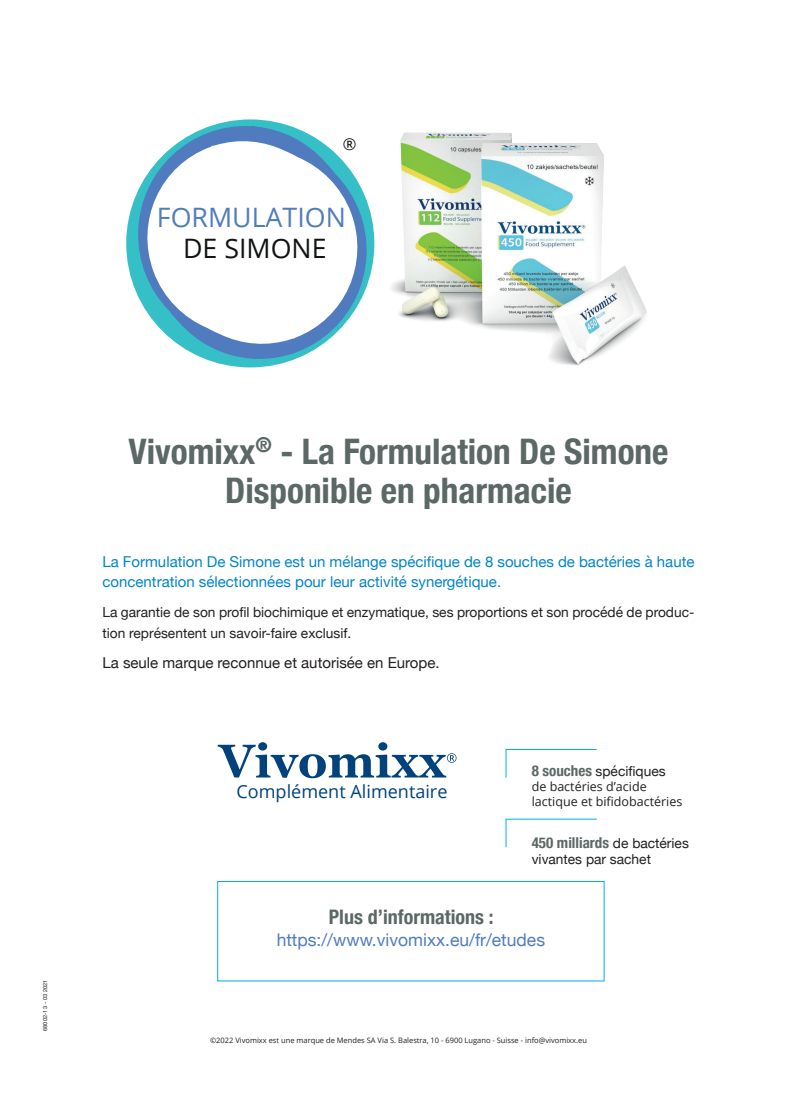
<style>
.page{position:relative;width:797px;height:1105px;background:#fff}
.page>*{position:absolute;margin:0;border:0;box-sizing:border-box;transform-origin:0 0}
.t1{font:700 condensed 35.25px/39.6px "Helvetica Neue";color:#5c6866;text-align:center}
.t2{font:26.75px "Open Sans";color:#507cbf}
.t3{font:26.75px "Open Sans";color:#111314}
.t4{font:700 condensed 20px "Helvetica Neue";color:#5c6866}
.t5{font:18px "Open Sans";color:#01427c}
.t6{font:17.5px "Helvetica Neue";color:#507cbf}
.t7{font:16.38px "Open Sans";color:#111314}
.t8{font:15px/20.4px "Helvetica Neue";color:#0085cb}
.t9{font:15px "Helvetica Neue";color:#231f20}
.t10{font:700 condensed 15px "Helvetica Neue";color:#5c6866}
.t11{font:13.75px/20.4px "Helvetica Neue";color:#231f20}
.t12{font:12.5px/15px "Open Sans";color:#231f20}
.t13{font:7.5px "Open Sans";color:#231f20}
.t14{font:5.62px "Helvetica Neue";letter-spacing:.02em;color:#231f20}
.s1{font-weight:700;font-stretch:condensed;font-size:15px;color:#5c6866}
.s2{font-weight:400;font-stretch:normal;font-size:13.75px;color:#231f20}
</style>
<div class="page">
<svg style="left:218px;top:742px;width:238px;height:36px"></svg>
<hr style="left:505px;top:819px;width:91px;height:1px;background:#00aeef">
<hr style="left:505px;top:749px;width:91px;height:1px;background:#00aeef">
<svg style="left:126px;top:119px;width:248px;height:248px"></svg>
<svg style="left:135px;top:123px;width:235px;height:238px"></svg>
<svg style="left:505px;top:749px;width:1px;height:28px"></svg>
<svg style="left:505px;top:819px;width:1px;height:28px"></svg>
<img style="left:391px;top:132px;width:256px;height:233px">
<div style="left:217px;top:881px;width:387px;height:100px;border:1px solid #00aeef"></div>
<p class="t7" style="left:343px;top:132px;width:15px">®</p>
<h2 class="t2" style="left:157px;top:199px;width:190px">FORMULATION</h2>
<h2 class="t3" style="left:183px;top:230px;width:145px">DE SIMONE</h2>
<p class="t14" style="left:41px;top:1031px;width:53px;rotate:-90deg">68002-13 - 03 2021</p>
<h1 class="t1" style="left:128px;top:429px;width:541px">Vivomixx<sup>®</sup> - La Formulation De Simone<br>Disponible en pharmacie</h1>
<p class="t8" style="left:102px;top:552px;width:593px">La Formulation De Simone est un mélange spécifique de 8 souches de bactéries à haute concentration sélectionnées pour leur activité synergétique.</p>
<p class="t11" style="left:102px;top:603px;width:593px">La garantie de son profil biochimique et enzymatique, ses proportions et son procédé de produc&shy;tion représentent un savoir-faire exclusif.</p>
<p class="t9" style="left:102px;top:651px;width:339px">La seule marque reconnue et autorisée en Europe.</p>
<h3 class="t5" style="left:236px;top:779px;width:212px">Complément Alimentaire</h3>
<p class="t11" style="left:531px;top:762px;width:135px"><span class="s1">8 souches</span> spécifiques</p>
<p class="t12" style="left:531px;top:779px;width:152px">de bactéries d’acide lactique et bifidobactéries</p>
<p class="t10" style="left:531px;top:830px;width:159px">450 milliards <span class="s2">de bactéries</span></p>
<p class="t11" style="left:531px;top:850px;width:121px">vivantes par sachet</p>
<h3 class="t4" style="left:329px;top:900px;width:166px">Plus d’informations :</h3>
<p class="t6" style="left:277px;top:927px;width:270px">https://www.vivomixx.eu/fr/etudes</p>
<p class="t13" style="left:210px;top:1035px;width:378px">©2022 Vivomixx est une marque de Mendes SA Via S. Balestra, 10 - 6900 Lugano - Suisse - info@vivomixx.eu</p>
</div>
